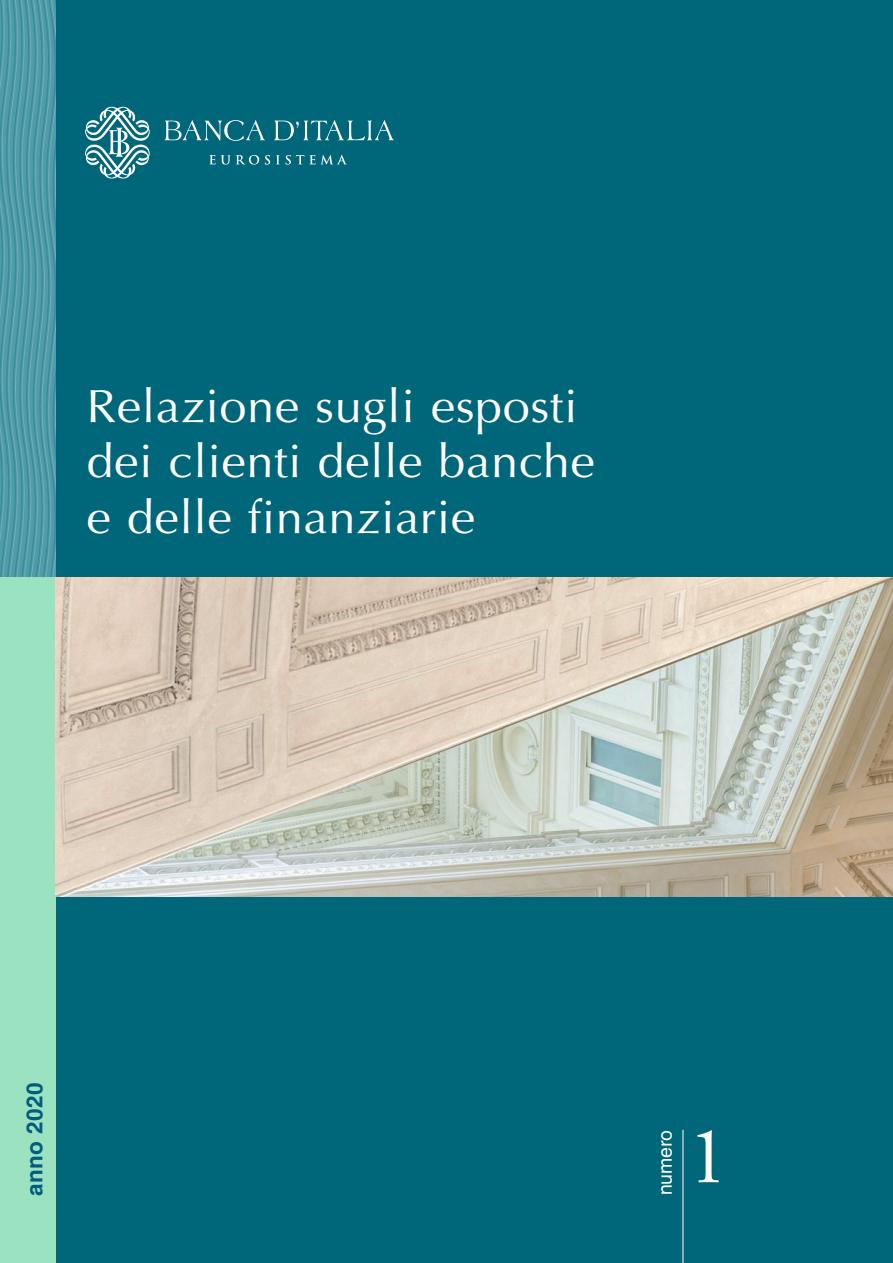
<style>
.page{position:relative;width:893px;height:1263px;background:#00677a}
.page>*{position:absolute;margin:0;border:0;box-sizing:border-box;transform-origin:0 0}
.t1{font:81px "Adobe Garamond Pro";color:#fff}
.Normale{font:46.5px/55.8px "Optima LT Std";letter-spacing:.01em;color:#fff;scale:1.05 1}
.Normale-2{font:700 22.5px "Helvetica LT Std";letter-spacing:.015em;color:#005c81}
.numero{font:19.5px "Helvetica LT Std";color:#fff}
</style>
<div class="page">
<svg style="left:164px;top:120px;width:101px;height:21px"></svg>
<svg style="left:274px;top:120px;width:120px;height:20px"></svg>
<svg style="left:209px;top:155px;width:50px;height:10px"></svg>
<svg style="left:265px;top:155px;width:5px;height:10px"></svg>
<svg style="left:276px;top:155px;width:4px;height:9px"></svg>
<svg style="left:286px;top:155px;width:61px;height:10px"></svg>
<svg style="left:85px;top:107px;width:65px;height:71px"></svg>
<hr style="left:683px;top:1130px;width:1px;height:133px;background:#fff">
<img style="left:0;top:0;width:55px;height:577px">
<div style="left:0;top:577px;width:55px;height:686px;background:#9ae2c0"></div>
<img style="left:55px;top:577px;width:838px;height:319px">
<p class="Normale" style="left:86px;top:378px;width:486px">Relazione sugli esposti dei clienti delle banche e delle finanziarie</p>
<p class="Normale-2" style="left:21px;top:1196px;width:115px;rotate:-90deg">anno 2020</p>
<p class="numero" style="left:654px;top:1195px;width:67px;rotate:-90deg">numero</p>
<p class="t1" style="left:688px;top:1108px;width:42px">1</p>
</div>
